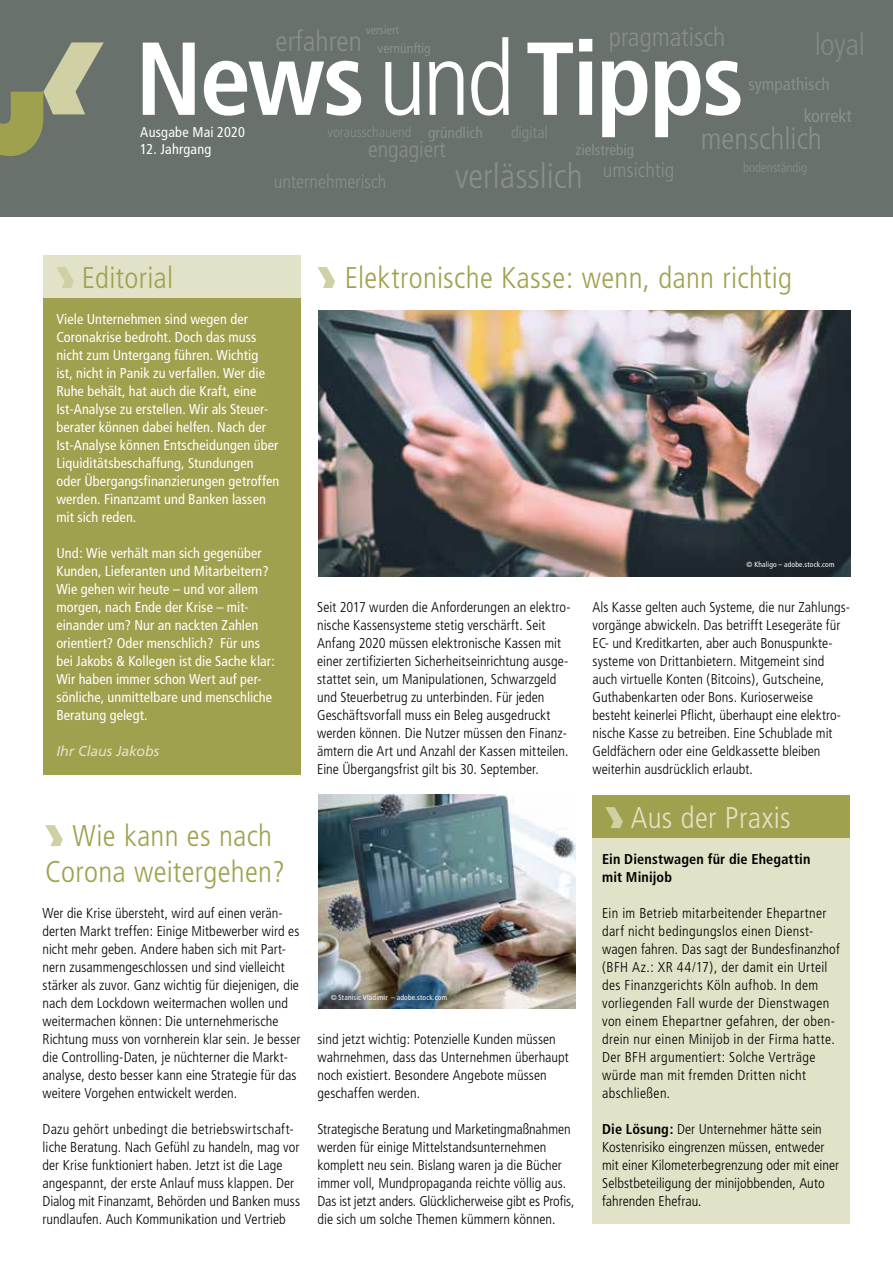
<style>
.page{position:relative;width:893px;height:1263px;background:#fff}
.page>*{position:absolute;margin:0;border:0;box-sizing:border-box;transform-origin:0 0}
.t1{font:700 condensed 103.5px "Frutiger";letter-spacing:-.025em;color:#fff}
.t2{font:300 condensed 34.65px "Frutiger";color:#8b8f8a}
.t3{font:300 condensed 30.6px "Frutiger";letter-spacing:-.01em;color:#848984}
.t4{font:300 condensed 30.3px "Frutiger";color:#8b8f8a}
.t5{font:300 condensed 30px/36px "Frutiger";letter-spacing:.01em;color:#a0a14e;text-align:center}
.t6{font:300 condensed 30px "Frutiger";letter-spacing:.01em;color:#e2e2c8}
.t7{font:300 condensed 28.5px "Frutiger";color:#8b8f8a}
.t8{font:300 condensed 26.4px "Frutiger";color:#8b8f8a}
.t9{font:300 condensed 22.5px "Frutiger";color:#8b8f8a}
.t10{font:300 condensed 20.55px "Frutiger";color:#8b8f8a}
.t11{font:300 condensed 18.6px "Frutiger";color:#8b8f8a}
.t12{font:condensed 18px "Frutiger";color:#8b8f8a}
.t13{font:condensed 17.4px "Frutiger";color:#8b8f8a}
.t14{font:300 condensed 16.35px "Frutiger";letter-spacing:-.005em;color:#8b8f8a}
.t15{font:condensed 15.6px "Frutiger";color:#8b8f8a}
.t16{font:condensed 15.15px "Frutiger";color:#8b8f8a}
.t17{font:300 condensed 14.4px "Frutiger";color:#8b8f8a}
.t18{font:300 condensed 14.25px/18px "Frutiger";letter-spacing:.005em;color:#000}
.t19{font:condensed 14.25px/18px "Frutiger";letter-spacing:.005em;color:#fff}
.t20{font:300 condensed 14.25px/18px "Frutiger";letter-spacing:.025em;color:#000}
.t21{font:700 condensed 14.25px/18px "Frutiger";letter-spacing:.01em;color:#000}
.t22{font:italic 14.25px "Frutiger";letter-spacing:-.01em;color:#e2e2c8}
.t23{font:condensed 13.65px "Frutiger";color:#8b8f8a}
.t24{font:300 condensed 12.9px "Frutiger";color:#8b8f8a}
.t25{font:condensed 12px "Frutiger";color:#8b8f8a}
.t26{font:condensed 7.5px "Frutiger";letter-spacing:.02em;color:#fff}
.s1{font-weight:300}
.s2{font-weight:700}
</style>
<div class="page">
<div style="left:0;top:0;width:893px;height:216px;background:#68716b"></div>
<svg style="left:0;top:42px;width:104px;height:114px"></svg>
<div style="left:43px;top:263px;width:257px;height:511px;background:#a0a14e"></div>
<div style="left:43px;top:255px;width:257px;height:43px;background:#e2e2c8"></div>
<svg style="left:45px;top:825px;width:18px;height:21px"></svg>
<svg style="left:317px;top:267px;width:18px;height:21px"></svg>
<svg style="left:56px;top:267px;width:18px;height:21px"></svg>
<div style="left:592px;top:806px;width:258px;height:418px;background:#e2e2c8"></div>
<div style="left:592px;top:795px;width:258px;height:42px;background:#a0a14e"></div>
<svg style="left:605px;top:807px;width:18px;height:21px"></svg>
<img style="left:318px;top:795px;width:258px;height:213px">
<img style="left:318px;top:310px;width:532px;height:266px">
<p class="t25" style="left:366px;top:23px;width:35px">versiert</p>
<h3 class="t7" style="left:276px;top:25px;width:88px">erfahren</h3>
<h3 class="t8" style="left:609px;top:22px;width:118px">pragmatisch</h3>
<h3 class="t3" style="left:815px;top:27px;width:52px">loyal</h3>
<h1 class="t1" style="left:135px;top:18px;width:610px">News <span class="s1">und</span> Tipps</h1>
<p class="t23" style="left:378px;top:40px;width:55px">vernünftig</p>
<p class="t13" style="left:748px;top:74px;width:83px">sympathisch</p>
<p class="t12" style="left:804px;top:105px;width:50px">korrekt</p>
<p class="t19" style="left:140px;top:123px;width:106px">Ausgabe Mai 2020</p>
<p class="t19" style="left:140px;top:140px;width:73px">12. Jahrgang</p>
<p class="t15" style="left:428px;top:123px;width:57px">gründlich</p>
<h3 class="t4" style="left:701px;top:121px;width:123px">menschlich</h3>
<p class="t17" style="left:328px;top:124px;width:85px">vorausschauend</p>
<p class="t14" style="left:511px;top:123px;width:38px">digital</p>
<h3 class="t9" style="left:368px;top:137px;width:79px">engagiert</h3>
<p class="t16" style="left:575px;top:141px;width:60px">zielstrebig</p>
<h2 class="t2" style="left:455px;top:156px;width:129px">verlässlich</h2>
<h3 class="t10" style="left:603px;top:159px;width:73px">umsichtig</h3>
<p class="t24" style="left:743px;top:160px;width:66px">bodenständig</p>
<h3 class="t11" style="left:274px;top:171px;width:114px">unternehmerisch</h3>
<h3 class="t5" style="left:82px;top:260px;width:93px">Editorial</h3>
<h3 class="t5" style="left:345px;top:260px;width:449px">Elektronische Kasse: wenn, dann richtig</h3>
<p class="t19" style="left:56px;top:310px;width:225px">Viele Unternehmen sind wegen der Coronakrise bedroht. Doch das muss nicht zum Untergang führen. Wichtig<br>ist, nicht in Panik zu verfallen. Wer die Ruhe behält, hat auch die Kraft, eine Ist-Analyse zu erstellen. Wir als Steuer&shy;berater können dabei helfen. Nach der Ist-Analyse können Entscheidungen über Liquiditätsbeschaffung, Stundungen oder Übergangsfinanzierungen getroffen werden. Finanzamt und Banken lassen mit sich reden.</p>
<p class="t19" style="left:56px;top:544px;width:220px">Und: Wie verhält man sich gegenüber Kunden, Lieferanten und Mitarbeitern?<br>Wie gehen wir heute – und vor allem morgen, nach Ende der Krise – mit&shy;einander um? Nur an nackten Zahlen orientiert? Oder menschlich? Für uns bei Jakobs &amp; Kollegen ist die Sache klar:<br>Wir haben immer schon Wert auf per&shy;sönliche, unmittelbare und menschliche Beratung gelegt.</p>
<p class="t22" style="left:56px;top:743px;width:105px">Ihr Claus Jakobs</p>
<p class="t18" style="left:317px;top:598px;width:255px">Seit 2017 wurden die Anforderungen an elektro&shy;nische Kassensysteme stetig verschärft. Seit Anfang 2020 müssen elektronische Kassen mit einer zertifizierten Sicherheitseinrichtung ausge&shy;stattet sein, um Manipulationen, Schwarzgeld und Steuerbetrug zu unterbinden. Für jeden Geschäftsvorfall muss ein Beleg ausgedruckt werden können. Die Nutzer müssen den Finanz&shy;ämtern die Art und Anzahl der Kassen mitteilen.<br>Eine Übergangsfrist gilt bis 30. September.</p>
<h3 class="t5" style="left:45px;top:818px;width:241px">Wie kann es nach<br>Corona weitergehen?</h3>
<p class="t18" style="left:43px;top:904px;width:259px">Wer die Krise übersteht, wird auf einen verän&shy;derten Markt treffen: Einige Mitbewerber wird es nicht mehr geben. Andere haben sich mit Part&shy;nern zusammengeschlossen und sind vielleicht stärker als zuvor. Ganz wichtig für diejenigen, die nach dem Lockdown weitermachen wollen und weitermachen können: Die unternehmerische Richtung muss von vornherein klar sein. Je besser die Controlling-Daten, je nüchterner die Markt&shy;analyse, desto besser kann eine Strategie für das weitere Vorgehen entwickelt werden.</p>
<p class="t18" style="left:43px;top:1120px;width:259px">Dazu gehört unbedingt die betriebswirtschaft&shy;liche Beratung. Nach Gefühl zu handeln, mag vor der Krise funktioniert haben. Jetzt ist die Lage angespannt, der erste Anlauf muss klappen. Der Dialog mit Finanzamt, Behörden und Banken muss rundlaufen. Auch Kommunikation und Vertrieb</p>
<p class="t26" style="left:331px;top:993px;width:118px">© Stanisic Vladimir – adobe.stock.com</p>
<p class="t18" style="left:317px;top:1030px;width:253px">sind jetzt wichtig: Potenzielle Kunden müssen wahrnehmen, dass das Unternehmen überhaupt noch existiert. Besondere Angebote müssen geschaffen werden.</p>
<p class="t18" style="left:317px;top:1120px;width:258px">Strategische Beratung und Marketingmaßnahmen werden für einige Mittelstandsunternehmen komplett neu sein. Bislang waren ja die Bücher immer voll, Mundpropaganda reichte völlig aus.<br>Das ist jetzt anders. Glücklicherweise gibt es Profis, die sich um solche Themen kümmern können.</p>
<p class="t26" style="left:747px;top:560px;width:89px">© Khaligo – adobe.stock.com</p>
<p class="t18" style="left:592px;top:598px;width:259px">Als Kasse gelten auch Systeme, die nur Zahlungs&shy;vorgänge abwickeln. Das betrifft Lesegeräte für EC- und Kreditkarten, aber auch Bonuspunkte&shy;systeme von Drittanbietern. Mitgemeint sind auch virtuelle Konten (Bitcoins), Gutscheine, Guthabenkarten oder Bons. Kurioserweise besteht keinerlei Pflicht, überhaupt eine elektro&shy;nische Kasse zu betreiben. Eine Schublade mit Geldfächern oder eine Geldkassette bleiben weiterhin ausdrücklich erlaubt.</p>
<h3 class="t6" style="left:631px;top:801px;width:161px">Aus der Praxis</h3>
<p class="t21" style="left:602px;top:850px;width:210px">Ein Dienstwagen für die Ehegattin mit Minijob</p>
<p class="t20" style="left:602px;top:904px;width:239px">Ein im Betrieb mitarbeitender Ehepartner darf nicht bedingungslos einen Dienst&shy;wagen fahren. Das sagt der Bundesfinanzhof (BFH Az.: XR 44/17), der damit ein Urteil des Finanzgerichts Köln aufhob. In dem vorliegenden Fall wurde der Dienstwagen von einem Ehepartner gefahren, der oben&shy;drein nur einen Minijob in der Firma hatte.<br>Der BFH argumentiert: Solche Verträge würde man mit fremden Dritten nicht abschließen.</p>
<p class="t18" style="left:602px;top:1120px;width:239px"><span class="s2">Die Lösung:</span> Der Unternehmer hätte sein Kostenrisiko eingrenzen müssen, entweder mit einer Kilometerbegrenzung oder mit einer Selbstbeteiligung der minijobbenden, Auto fahrenden Ehefrau.</p>
</div>
